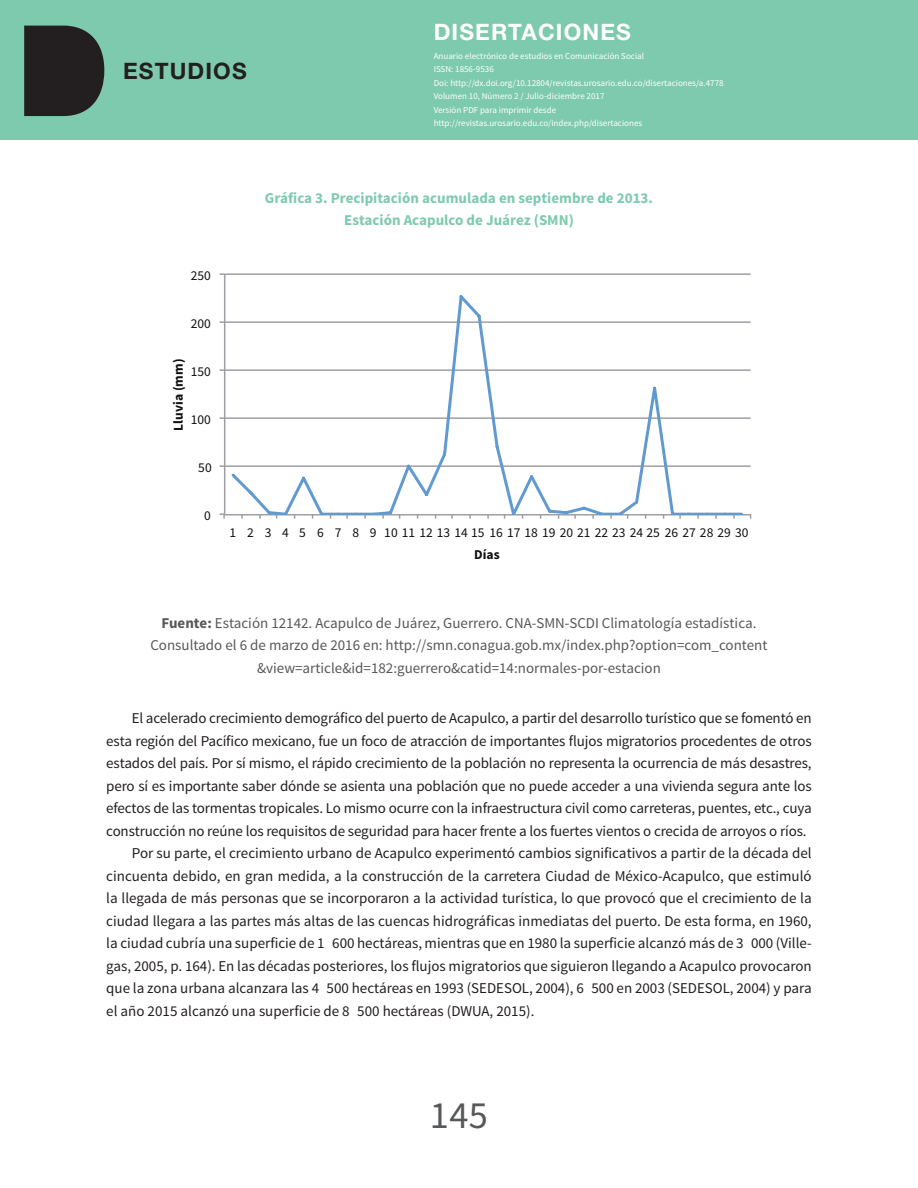
<style>
.page{position:relative;width:918px;height:1188px;background:#fff}
.page>*{position:absolute;margin:0;border:0;box-sizing:border-box;transform-origin:0 0}
.t1{font:38.4px "Source Sans Pro";color:#57585a}
.t2{font:700 22.65px "Helvetica Neue LT Std";letter-spacing:.05em;color:#fff}
.t3{font:700 22.65px "Helvetica Neue LT Std";letter-spacing:.05em;color:#231f20}
.t4{font:15px "Source Sans Pro";letter-spacing:-.01em;color:#231f20}
.t5{font:15px/22.5px "Source Sans Pro";color:#57585a;text-align:center}
.t6{font:700 15px/22.5px "Source Sans Pro";color:#7dcaae;text-align:center}
.t7{font:13.5px "Source Sans Pro";color:#101012}
.t8{font:700 13.5px "Source Sans Pro";color:#101012}
.t9{font:9px/13.5px "Source Sans Pro";color:#fff}
.s1{font-style:inherit}
.s2{font-weight:700}
</style>
<div class="page">
<div style="left:0;top:0;width:918px;height:139px;background:#7dcaae"></div>
<svg style="left:24px;top:26px;width:80px;height:90px"></svg>
<hr style="left:224px;top:465px;width:527px;height:2px;background:#9fa0a5">
<hr style="left:224px;top:417px;width:527px;height:2px;background:#9fa0a5">
<hr style="left:224px;top:369px;width:527px;height:2px;background:#9fa0a5">
<hr style="left:224px;top:321px;width:527px;height:2px;background:#9fa0a5">
<hr style="left:224px;top:273px;width:527px;height:2px;background:#9fa0a5">
<hr style="left:224px;top:274px;width:1px;height:241px;background:#9fa0a5">
<hr style="left:225px;top:514px;width:526px;height:2px;background:#9fa0a5">
<svg style="left:220px;top:513px;width:5px;height:6px"></svg>
<svg style="left:229px;top:295px;width:516px;height:220px"></svg>
<h2 class="t3" style="left:123px;top:57px;width:125px">ESTUDIOS</h2>
<h2 class="t2" style="left:434px;top:18px;width:182px">DISERTACIONES</h2>
<p class="t9" style="left:434px;top:49px;width:292px">Anuario electrónico de estudios en Comunicación Social<br><span class="s1">ISSN</span>: 1856-9536<br>Doi: http://dx.doi.org/10.12804/revistas.urosario.edu.co/disertaciones/a.4778<br>Volumen 10, Número 2 / Julio-diciembre 2017<br>Versión <span class="s1">PDF</span> para imprimir desde http://revistas.urosario.edu.co/index.php/disertaciones</p>
<p class="t7" style="left:191px;top:267px;width:22px">250</p>
<p class="t7" style="left:191px;top:315px;width:22px">200</p>
<p class="t8" style="left:170px;top:431px;width:73px;rotate:-90deg">Lluvia (mm)</p>
<p class="t7" style="left:191px;top:363px;width:22px">150</p>
<p class="t7" style="left:191px;top:411px;width:22px">100</p>
<p class="t7" style="left:198px;top:459px;width:15px">50</p>
<p class="t7" style="left:204px;top:507px;width:8px">0</p>
<p class="t6" style="left:265px;top:187px;width:390px">Gráfica 3. Precipitación acumulada en septiembre de 2013.<br>Estación Acapulco de Juárez (SMN)</p>
<p class="t7" style="left:230px;top:524px;width:520px">1 2 3 4 5 6 7 8 9 10 11 12 13 14 15 16 17 18 19 20 21 22 23 24 25 26 27 28 29 30</p>
<p class="t8" style="left:474px;top:545px;width:27px">Días</p>
<p class="t5" style="left:150px;top:612px;width:619px"><span class="s2">Fuente:</span> Estación 12142. Acapulco de Juárez, Guerrero. CNA-SMN -SCDI Climatología estadística.<br>Consultado el 6 de marzo de 2016 en: http://smn.conagua.gob.mx/index.php?option=com_content &amp;view=article&amp;id=182:guerrero&amp;catid=14:normales-por-estacion</p>
<p class="t4" style="left:132px;top:709px;width:681px">El acelerado crecimiento demográfico del puerto de Acapulco, a partir del desarrollo turístico que se fomentó en</p>
<p class="t4" style="left:106px;top:731px;width:707px">esta región del Pacífico mexicano, fue un foco de atracción de importantes flujos migratorios procedentes de otros</p>
<p class="t4" style="left:106px;top:754px;width:707px">estados del país. Por sí mismo, el rápido crecimiento de la población no representa la ocurrencia de más desastres,</p>
<p class="t4" style="left:106px;top:776px;width:707px">pero sí es importante saber dónde se asienta una población que no puede acceder a una vivienda segura ante los</p>
<p class="t4" style="left:106px;top:799px;width:707px">efectos de las tormentas tropicales. Lo mismo ocurre con la infraestructura civil como carreteras, puentes, etc., cuya</p>
<p class="t4" style="left:106px;top:821px;width:702px">construcción no reúne los requisitos de seguridad para hacer frente a los fuertes vientos o crecida de arroyos o ríos.</p>
<p class="t4" style="left:132px;top:844px;width:681px">Por su parte, el crecimiento urbano de Acapulco experimentó cambios significativos a partir de la década del</p>
<p class="t4" style="left:106px;top:866px;width:707px">cincuenta debido, en gran medida, a la construcción de la carretera Ciudad de México-Acapulco, que estimuló</p>
<p class="t4" style="left:106px;top:889px;width:707px">la llegada de más personas que se incorporaron a la actividad turística, lo que provocó que el crecimiento de la</p>
<p class="t4" style="left:106px;top:911px;width:707px">ciudad llegara a las partes más altas de las cuencas hidrográficas inmediatas del puerto. De esta forma, en 1960,</p>
<p class="t4" style="left:106px;top:934px;width:707px">la ciudad cubría una superficie de 1 600 hectáreas, mientras que en 1980 la superficie alcanzó más de 3 000 (Ville-</p>
<p class="t4" style="left:106px;top:956px;width:707px">gas, 2005, p. 164). En las décadas posteriores, los flujos migratorios que siguieron llegando a Acapulco provocaron</p>
<p class="t4" style="left:106px;top:979px;width:707px">que la zona urbana alcanzara las 4 500 hectáreas en 1993 (<span class="s1">SEDESOL</span>, 2004), 6 500 en 2003 (<span class="s1">SEDESOL</span>, 2004) y para</p>
<p class="t4" style="left:106px;top:1001px;width:430px">el año 2015 alcanzó una superficie de 8 500 hectáreas (<span class="s1">DWUA</span>, 2015).</p>
<h1 class="t1" style="left:430px;top:1092px;width:60px">145</h1>
</div>
